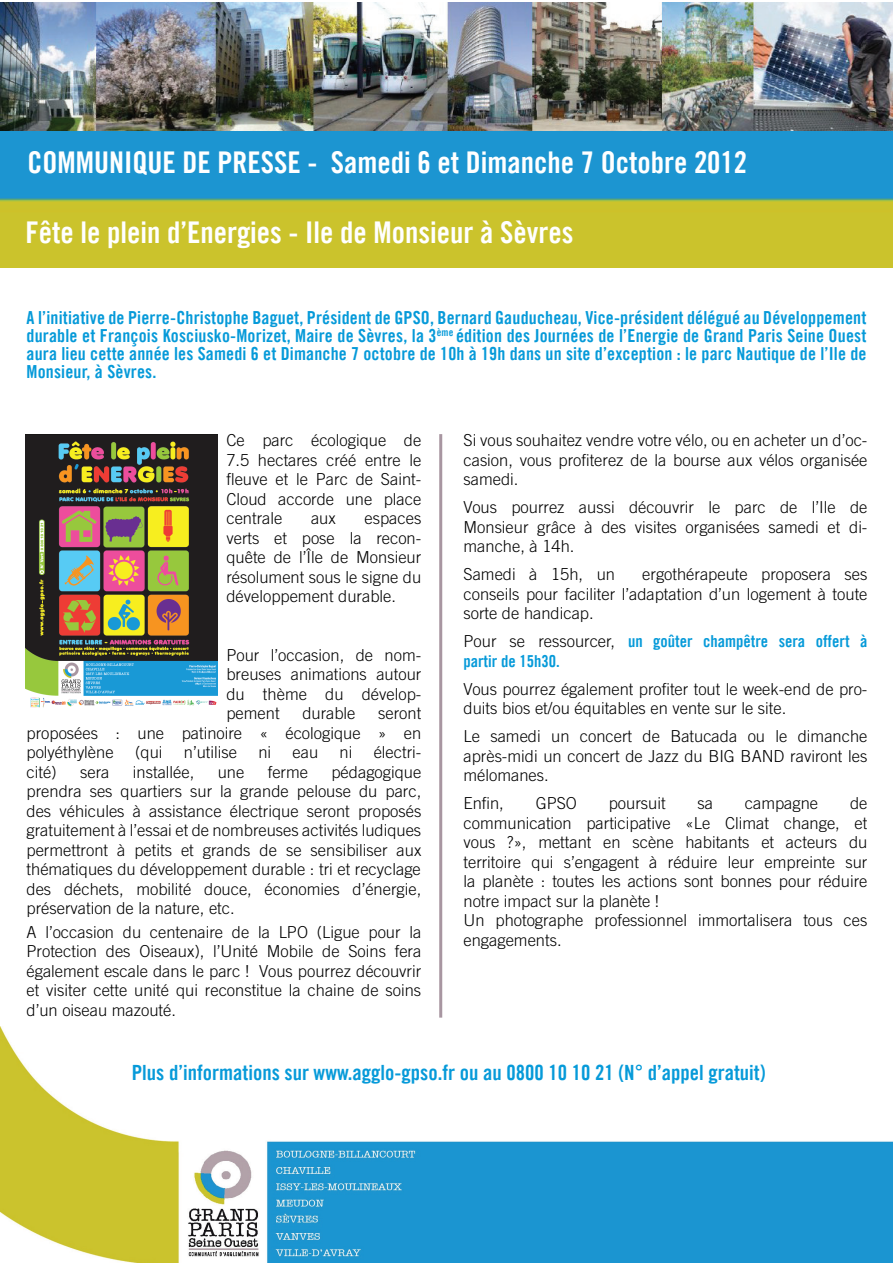
<style>
.page{position:relative;width:893px;height:1263px;background:#fff}
.page>*{position:absolute;margin:0;border:0;box-sizing:border-box;transform-origin:0 0}
.t1{font:30px "Trade Gothic LT Bold Cond Twenty";color:#fff}
.t2{font:21px "Trade Gothic LT Bold Cond Twenty";color:#069ad9}
.t3{font:18px/18px "Trade Gothic LT Bold Cond Twenty";letter-spacing:.01em;color:#069ad9;text-align:justify}
.t4{font:300 16.5px/19.5px "Trade Gothic LT";color:#000;text-align:justify}
.t5{font:16.5px/19.5px "Trade Gothic LT Bold Cond Twenty";color:#069ad9}
.s1{font-family:"Trade Gothic LT";font-weight:300;color:#000}
</style>
<div class="page">
<img style="left:0;top:1027px;width:893px;height:236px">
<img style="left:0;top:130px;width:893px;height:138px">
<hr style="left:439px;top:434px;width:3px;height:583px;background:#a896a1">
<img style="left:0;top:2px;width:893px;height:128px">
<img style="left:26px;top:434px;width:192px;height:274px">
<h1 class="t1" style="left:28px;top:144px;width:721px">COMMUNIQUE DE PRESSE - Samedi 6 et Dimanche 7 Octobre 2012</h1>
<h1 class="t1" style="left:26px;top:214px;width:549px">Fête le plein d’Energies - Ile de Monsieur à Sèvres</h1>
<p class="t3" style="left:27px;top:308px;width:841px">A l’initiative de Pierre-Christophe Baguet, Président de GPSO, Bernard Gauducheau, Vice-président délégué au Développement durable et François Kosciusko-Morizet, Maire de Sèvres, la 3<sup>ème</sup> édition des Journées de l’Energie de Grand Paris Seine Ouest aura lieu cette année les Samedi 6 et Dimanche 7 octobre de 10h à 19h dans un site d’exception : le parc Nautique de l’Ile de Monsieur, à Sèvres.</p>
<p class="t4" style="left:226px;top:430px;width:196px">Ce parc écologique de 7.5 hectares créé entre le fleuve et le Parc de Saint-Cloud accorde une place centrale</p>
<p class="t4" style="left:226px;top:508px;width:196px;text-indent:138px">espaces verts et pose la recon&shy;quête de l’Île de Monsieur résolument sous le signe du développement durable.</p>
<p class="t4" style="left:311px;top:508px;width:26px">aux</p>
<p class="t4" style="left:226px;top:645px;width:196px">Pour l’occasion, de nom&shy;breuses animations autour du thème du dévelop&shy;pement</p>
<p class="t4" style="left:302px;top:703px;width:55px">durable</p>
<p class="t4" style="left:27px;top:703px;width:396px;text-indent:352px">seront proposées : une patinoire « écologique » en polyéthylène</p>
<p class="t4" style="left:135px;top:742px;width:29px">(qui</p>
<p class="t4" style="left:184px;top:742px;width:55px">n’utilise</p>
<p class="t4" style="left:258px;top:742px;width:14px">ni</p>
<p class="t4" style="left:292px;top:742px;width:27px">eau</p>
<p class="t4" style="left:340px;top:742px;width:14px">ni</p>
<p class="t4" style="left:374px;top:742px;width:49px">électri-</p>
<p class="t4" style="left:27px;top:762px;width:32px">cité)</p>
<p class="t4" style="left:80px;top:762px;width:31px">sera</p>
<p class="t4" style="left:133px;top:762px;width:63px">installée,</p>
<p class="t4" style="left:218px;top:762px;width:28px">une</p>
<p class="t4" style="left:268px;top:762px;width:42px">ferme</p>
<p class="t4" style="left:27px;top:762px;width:396px;text-indent:305px">pédagogique prendra ses quartiers sur la grande pelouse du parc, des véhicules à assistance électrique seront proposés gratuitement à l’essai et de nombreuses activités ludiques permettront à petits et grands de se sensibiliser aux thématiques du développement durable : tri et recyclage des déchets, mobilité douce, économies d’énergie, préservation de la nature, etc.</p>
<p class="t4" style="left:27px;top:922px;width:396px">A l’occasion du centenaire de la LPO (Ligue pour la Protection des Oiseaux), l’Unité Mobile de Soins fera également escale dans le parc ! Vous pourrez découvrir et visiter cette unité qui reconstitue la chaine de soins d’un oiseau mazouté.</p>
<p class="t4" style="left:463px;top:430px;width:405px">Si vous souhaitez vendre votre vélo, ou en acheter un d’oc&shy;casion, vous profiterez de la bourse aux vélos organisée samedi.</p>
<p class="t4" style="left:463px;top:497px;width:405px">Vous pourrez aussi découvrir le parc de l’Ile de Monsieur grâce à des visites organisées samedi et di&shy;manche, à 14h.</p>
<p class="t4" style="left:463px;top:564px;width:153px">Samedi à 15h, un</p>
<p class="t4" style="left:463px;top:564px;width:405px;text-indent:179px">ergothérapeute proposera ses conseils pour faciliter l’adaptation d’un logement à toute sorte de handicap.</p>
<p class="t5" style="left:463px;top:631px;width:405px"><span class="s1">Pour se ressourcer,</span> un goûter champêtre sera offert à partir de 15h30.</p>
<p class="t4" style="left:463px;top:679px;width:405px">Vous pourrez également profiter tout le week-end de pro&shy;duits bios et/ou équitables en vente sur le site.</p>
<p class="t4" style="left:463px;top:726px;width:405px">Le samedi un concert de Batucada ou le dimanche après-midi un concert de Jazz du BIG BAND raviront les mélomanes.</p>
<p class="t4" style="left:463px;top:793px;width:42px">Enfin,</p>
<p class="t4" style="left:536px;top:793px;width:43px">GPSO</p>
<p class="t4" style="left:609px;top:793px;width:58px">poursuit</p>
<p class="t4" style="left:697px;top:793px;width:17px">sa</p>
<p class="t4" style="left:745px;top:793px;width:75px">campagne</p>
<p class="t4" style="left:463px;top:793px;width:405px;text-align:left;text-indent:387px">de communication participative «Le Climat change, et vous ?», mettant en scène habitants et acteurs du territoire qui s’engagent à réduire leur empreinte sur la planète : toutes les actions sont bonnes pour réduire notre impact sur la planète !<br>Un photographe professionnel immortalisera tous ces engagements.</p>
<p class="t2" style="left:132px;top:1060px;width:635px">Plus d’informations sur www.agglo-gpso.fr ou au 0800 10 10 21 (N° d’appel gratuit)</p>
</div>
